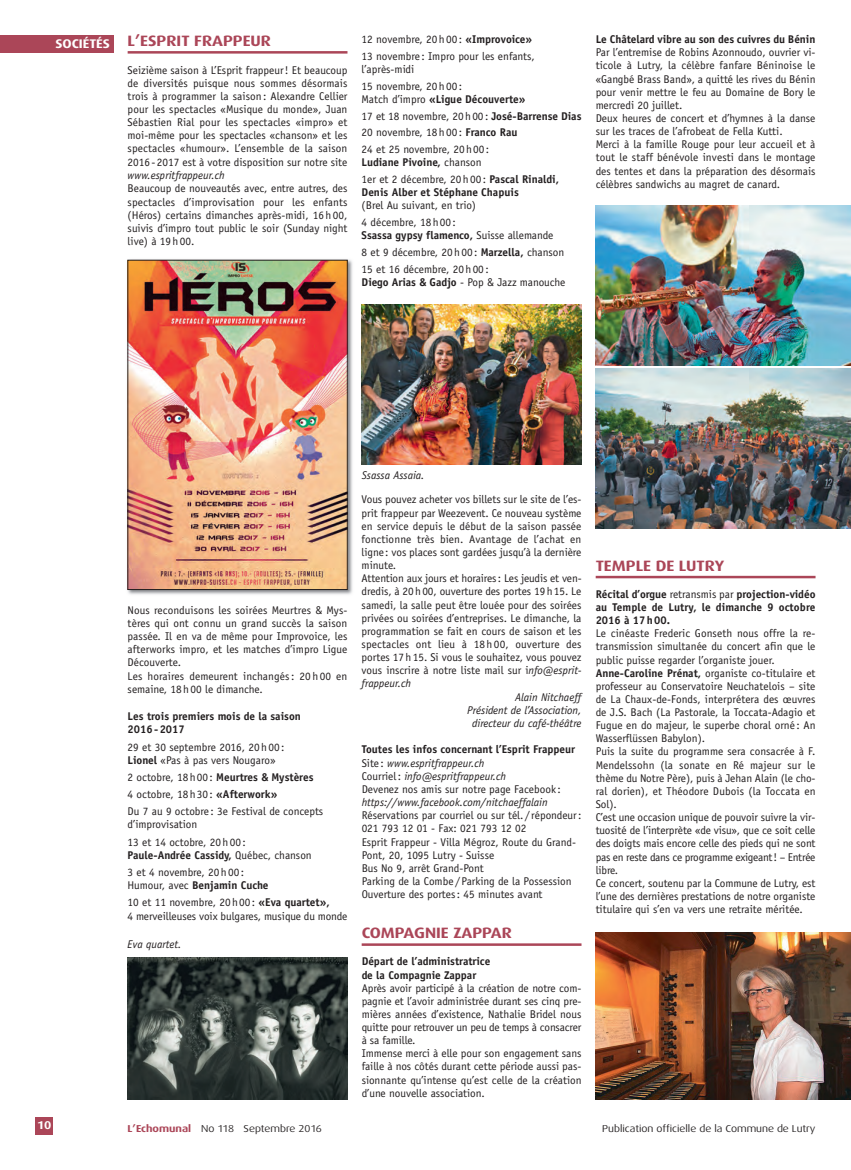
<style>
.page{position:relative;width:851px;height:1170px;background:#fff}
.page>*{position:absolute;margin:0;border:0;box-sizing:border-box;transform-origin:0 0}
.t1{font:700 15px "Dax Wide";color:#ab4658}
.t2{font:700 12.5px "Dax Wide";color:#fff}
.t3{font:11.25px/13.1px "Officina Sans";color:#231f20}
.t4{font:700 11.25px/13.1px "Officina Sans";color:#231f20}
.t5{font:italic 11.25px "Officina Sans";color:#231f20}
.t6{font:700 11.25px "Dax Wide";color:#fff}
.t7{font:10px "Dax Wide";color:#231f20}
.s1{font-weight:700}
.s2{font-weight:400}
.s3{font-style:italic}
.s4{font-weight:700;color:#ab4658}
</style>
<div class="page">
<div style="left:0;top:35px;width:113px;height:18px;background:#ab4658"></div>
<div style="left:35px;top:1116px;width:18px;height:18px;background:#ab4658"></div>
<hr style="left:128px;top:51px;width:219px;height:3px;background:#ab4658">
<hr style="left:361px;top:943px;width:220px;height:2px;background:#ab4658">
<hr style="left:595px;top:575px;width:220px;height:3px;background:#ab4658">
<img style="left:595px;top:932px;width:255px;height:166px">
<img style="left:128px;top:957px;width:219px;height:141px">
<img style="left:127px;top:259px;width:226px;height:336px">
<img style="left:130px;top:262px;width:215px;height:325px">
<img style="left:595px;top:206px;width:255px;height:159px">
<img style="left:595px;top:369px;width:255px;height:159px">
<img style="left:361px;top:305px;width:220px;height:159px">
<p class="t2" style="left:55px;top:37px;width:56px">SOCIÉTÉS</p>
<h1 class="t1" style="left:128px;top:32px;width:145px">L’ESPRIT FRAPPEUR</h1>
<p class="t3" style="left:128px;top:64px;width:221px;text-align:justify">Seizième saison à L’Esprit frappeur! Et beaucoup de diversités puisque nous sommes désormais trois à programmer la saison: Alexandre Cellier pour les spectacles «Musique du monde», Juan Sébastien Rial pour les spectacles «impro» et moi-même pour les spectacles «chanson» et les spectacles «humour». L’ensemble de la saison 2016-2017 est à votre disposition sur notre site</p>
<p class="t5" style="left:128px;top:171px;width:99px">www.espritfrappeur.ch</p>
<p class="t3" style="left:128px;top:183px;width:221px;text-align:justify">Beaucoup de nouveautés avec, entre autres, des spectacles d’improvisation pour les enfants (Héros) certains dimanches après-midi, 16h00, suivis d’impro tout public le soir (Sunday night live) à 19h00.</p>
<p class="t3" style="left:361px;top:32px;width:174px;line-height:16.8px">12 novembre, 20h00: <span class="s1">«Improvoice»<br></span>13 novembre: Impro pour les enfants,</p>
<p class="t3" style="left:361px;top:62px;width:102px;line-height:16.8px">l’après-midi<br>15 novembre, 20h00:</p>
<p class="t3" style="left:361px;top:92px;width:221px;line-height:16.8px">Match d’impro <span class="s1">«Ligue Découverte»<br></span>17 et 18 novembre, 20h00: <span class="s1">José-Barrense Dias </span>20 novembre, 18h00: <span class="s1">Franco Rau<br></span>24 et 25 novembre, 20h00:</p>
<p class="t4" style="left:361px;top:155px;width:199px;line-height:16.8px">Ludiane Pivoine, <span class="s2">chanson<br>1er et 2 décembre, 20h00:</span> Pascal Rinaldi,</p>
<p class="t4" style="left:361px;top:187px;width:159px">Denis Alber et Stéphane Chapuis</p>
<p class="t3" style="left:361px;top:198px;width:116px;line-height:16.8px">(Brel Au suivant, en trio)<br>4 décembre, 18h00:</p>
<p class="t3" style="left:361px;top:228px;width:204px;line-height:16.8px"><span class="s1">Ssassa gypsy flamenco,</span> Suisse allemande<br>8 et 9 décembre, 20h00: <span class="s1">Marzella,</span> chanson<br>15 et 16 décembre, 20h00:</p>
<p class="t3" style="left:361px;top:276px;width:205px"><span class="s1">Diego Arias &amp; Gadjo</span> - Pop &amp; Jazz manouche</p>
<p class="t4" style="left:595px;top:34px;width:221px">Le Châtelard vibre au son des cuivres du Bénin</p>
<p class="t3" style="left:595px;top:47px;width:221px">Par l’entremise de Robins Azonnoudo, ouvrier vi&shy;ticole à Lutry, la célèbre fanfare Béninoise le «Gangbé Brass Band», a quitté les rives du Bénin pour venir mettre le feu au Domaine de Bory le mercredi 20 juillet.<br>Deux heures de concert et d’hymnes à la danse sur les traces de l’afrobeat de Fella Kutti.<br>Merci à la famille Rouge pour leur accueil et à tout le staff bénévole investi dans le montage des tentes et dans la préparation des désormais célèbres sandwichs au magret de canard.</p>
<p class="t3" style="left:128px;top:604px;width:221px">Nous reconduisons les soirées Meurtres &amp; Mys&shy;tères qui ont connu un grand succès la saison passée. Il en va de même pour Improvoice, les afterworks impro, et les matches d’impro Ligue Découverte.<br>Les horaires demeurent inchangés: 20h00 en semaine, 18h00 le dimanche.</p>
<p class="t4" style="left:128px;top:710px;width:175px">Les trois premiers mois de la saison<br>2016-2017</p>
<p class="t3" style="left:128px;top:741px;width:158px">29 et 30 septembre 2016, 20h00:<br><span class="s1">Lionel</span> «Pas à pas vers Nougaro»</p>
<p class="t3" style="left:128px;top:769px;width:197px;line-height:17.2px">2 octobre, 18h00: <span class="s1">Meurtres &amp; Mystères<br></span>4 octobre, 18h30: <span class="s1">«Afterwork»<br></span>Du 7 au 9 octobre: 3e Festival de concepts</p>
<p class="t3" style="left:128px;top:816px;width:119px;line-height:17.2px">d’improvisation<br>13 et 14 octobre, 20h00:</p>
<p class="t3" style="left:128px;top:847px;width:186px;line-height:17.2px"><span class="s1">Paule-Andrée Cassidy,</span> Québec, chanson<br>3 et 4 novembre, 20h00:</p>
<p class="t3" style="left:128px;top:877px;width:203px;line-height:17.2px">Humour, avec <span class="s1">Benjamin Cuche<br></span>10 et 11 novembre, 20h00: <span class="s1">«Eva quartet»,</span></p>
<p class="t3" style="left:128px;top:909px;width:221px">4 merveilleuses voix bulgares, musique du monde</p>
<p class="t5" style="left:128px;top:939px;width:55px">Eva quartet.</p>
<p class="t5" style="left:361px;top:471px;width:64px">Ssassa Assaia.</p>
<p class="t3" style="left:361px;top:494px;width:221px">Vous pouvez acheter vos billets sur le site de l’es-</p>
<p class="t3" style="left:361px;top:507px;width:221px">prit frappeur par Weezevent. Ce nouveau système</p>
<p class="t3" style="left:361px;top:520px;width:221px">en service depuis le début de la saison passée</p>
<p class="t3" style="left:361px;top:533px;width:221px">fonctionne très bien. Avantage de l’achat en</p>
<p class="t3" style="left:361px;top:546px;width:221px">ligne: vos places sont gardées jusqu’à la dernière</p>
<p class="t3" style="left:361px;top:559px;width:36px">minute.</p>
<p class="t3" style="left:361px;top:573px;width:221px">Attention aux jours et horaires: Les jeudis et ven-</p>
<p class="t3" style="left:361px;top:586px;width:221px">dredis, à 20h00, ouverture des portes 19h15. Le</p>
<p class="t3" style="left:361px;top:599px;width:221px">samedi, la salle peut être louée pour des soirées</p>
<p class="t3" style="left:361px;top:612px;width:221px">privées ou soirées d’entreprises. Le dimanche, la</p>
<p class="t3" style="left:361px;top:625px;width:221px">programmation se fait en cours de saison et les</p>
<p class="t3" style="left:361px;top:638px;width:221px">spectacles ont lieu à 18h00, ouverture des</p>
<p class="t3" style="left:361px;top:651px;width:221px">portes 17h15. Si vous le souhaitez, vous pouvez</p>
<p class="t3" style="left:361px;top:664px;width:221px">vous inscrire à notre liste mail sur i<span class="s3">nfo@esprit-</span></p>
<p class="t5" style="left:361px;top:679px;width:51px">frappeur.ch</p>
<p class="t5" style="left:515px;top:692px;width:68px">Alain Nitchaeff</p>
<p class="t5" style="left:467px;top:705px;width:116px">Président de l’Association,</p>
<p class="t5" style="left:472px;top:718px;width:111px">directeur du café-théâtre</p>
<p class="t3" style="left:361px;top:743px;width:215px"><span class="s1">Toutes les infos concernant l’Esprit Frappeur </span>Site: <span class="s3">www.espritfrappeur.ch<br></span>Courriel: <span class="s3">info@espritfrappeur.ch<br></span>Devenez nos amis sur notre page Facebook:</p>
<p class="t5" style="left:361px;top:798px;width:187px">https://www.facebook.com/nitchaeffalain</p>
<p class="t3" style="left:361px;top:809px;width:221px">Réservations par courriel ou sur tél./répondeur:<br>021 793 12 01 - Fax: 021 793 12 02<br>Esprit Frappeur - Villa Mégroz, Route du Grand-Pont, 20, 1095 Lutry - Suisse<br>Bus No 9, arrêt Grand-Pont<br>Parking de la Combe/Parking de la Possession Ouverture des portes: 45 minutes avant</p>
<h1 class="t1" style="left:361px;top:924px;width:152px">COMPAGNIE ZAPPAR</h1>
<p class="t4" style="left:361px;top:955px;width:130px">Départ de l’administratrice de la Compagnie Zappar</p>
<p class="t3" style="left:361px;top:982px;width:221px">Après avoir participé à la création de notre com&shy;pagnie et l’avoir administrée durant ses cinq pre&shy;mières années d’existence, Nathalie Bridel nous quitte pour retrouver un peu de temps à consacrer à sa famille.<br>Immense merci à elle pour son engagement sans faille à nos côtés durant cette période aussi pas&shy;sionnante qu’intense qu’est celle de la création d’une nouvelle association.</p>
<h1 class="t1" style="left:595px;top:556px;width:130px">TEMPLE DE LUTRY</h1>
<p class="t4" style="left:595px;top:588px;width:221px;text-align:justify">Récital d’orgue <span class="s2">retransmis par</span> projection-vidéo au Temple de Lutry, le dimanche 9 octobre 2016 à 17h00.</p>
<p class="t3" style="left:595px;top:627px;width:221px">Le cinéaste Frederic Gonseth nous offre la re&shy;transmission simultanée du concert afin que le public puisse regarder l’organiste jouer.<br><span class="s1">Anne-Caroline Prénat,</span> organiste co-titulaire et professeur au Conservatoire Neuchatelois – site de La Chaux-de-Fonds, interprétera des œuvres de J.S. Bach (La Pastorale, la Toccata-Adagio et Fugue en do majeur, le superbe choral orné: An Wasserflüssen Babylon).<br>Puis la suite du programme sera consacrée à F.<br>Mendelssohn (la sonate en Ré majeur sur le thème du Notre Père), puis à Jehan Alain (le cho&shy;ral dorien), et Théodore Dubois (la Toccata en Sol).<br>C’est une occasion unique de pouvoir suivre la vir&shy;tuosité de l’interprète «de visu», que ce soit celle des doigts mais encore celle des pieds qui ne sont pas en reste dans ce programme exigeant! – Entrée libre.<br>Ce concert, soutenu par la Commune de Lutry, est l’une des dernières prestations de notre organiste titulaire qui s’en va vers une retraite méritée.</p>
<p class="t6" style="left:37px;top:1118px;width:16px">10</p>
<p class="t7" style="left:128px;top:1122px;width:196px"><span class="s4">L’Echomunal</span> No 118 Septembre 2016</p>
<p class="t7" style="left:602px;top:1122px;width:215px">Publication officielle de la Commune de Lutry</p>
</div>
